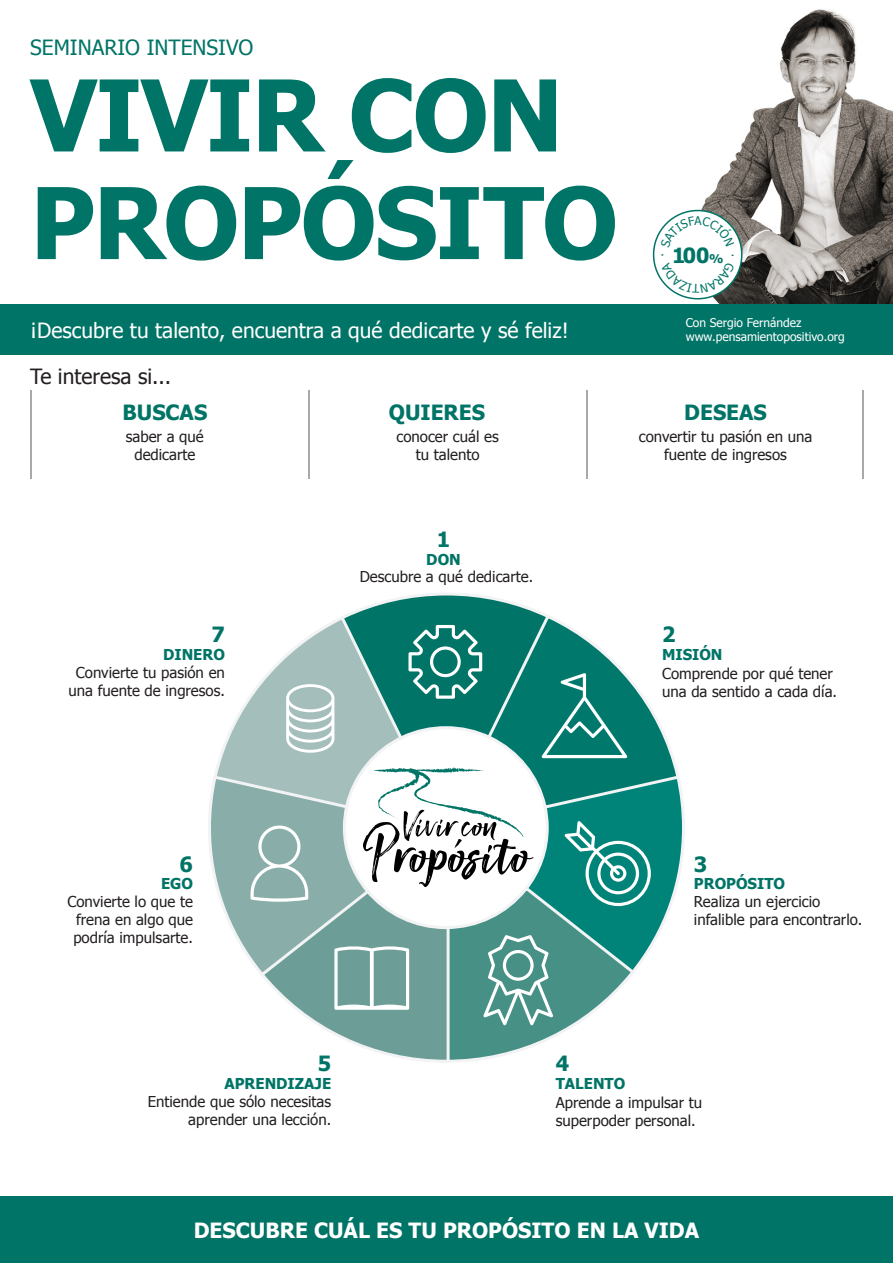
<style>
.page{position:relative;width:893px;height:1263px;background:#fff}
.page>*{position:absolute;margin:0;border:0;box-sizing:border-box;transform-origin:0 0}
.t1{font:700 99px/107.6px "Tahoma";letter-spacing:-.02em;color:#007466}
.t2{font:21px "Tahoma";color:#fff}
.Título_2{font:700 21px "Tahoma";color:#fff}
.Título_2-2{font:700 21px "Tahoma";color:#007466}
.t3{font:21px "Tahoma";color:#007466}
.Título_2-3{font:21px "Tahoma";color:#231f20}
.Título_2-4{font:700 20.85px "Tahoma";color:#007466}
.Texto{font:15px/18px "Tahoma";color:#231f20;text-align:center}
.Título_3{font:700 15px "Tahoma";color:#007466}
.t4{font:12px/14.4px "Tahoma";color:#fff}
.t5{font:11.85px "Tahoma";color:#007466}
.s1{font-size:12px}
</style>
<div class="page">
<img style="left:675px;top:9px;width:218px;height:295px">
<div style="left:0;top:304px;width:893px;height:51px;background:#007466"></div>
<div style="left:0;top:1196px;width:893px;height:67px;background:#007466"></div>
<hr style="left:308px;top:390px;width:1px;height:88px;background:#a8a9ad">
<hr style="left:30px;top:390px;width:2px;height:88px;background:#a8a9ad">
<hr style="left:862px;top:390px;width:1px;height:88px;background:#a8a9ad">
<hr style="left:586px;top:390px;width:1px;height:88px;background:#a8a9ad">
<div style="left:654px;top:211px;width:88px;height:88px;background:#fff;border-radius:50%"></div>
<div style="left:653px;top:210px;width:89px;height:89px;border:2px solid #007466;border-radius:50%"></div>
<svg style="left:208px;top:593px;width:477px;height:470px"></svg>
<svg style="left:661px;top:217px;width:73px;height:16px"></svg>
<svg style="left:661px;top:274px;width:74px;height:19px"></svg>
<p class="t3" style="left:30px;top:33px;width:225px">SEMINARIO INTENSIVO</p>
<p class="t1" style="left:30px;top:56px;width:589px">VIVIR CON<br>PROPÓSITO</p>
<p class="t2" style="left:30px;top:316px;width:540px">¡Descubre tu talento, encuentra a qué dedicarte y sé feliz!</p>
<p class="t5" style="left:656px;top:257px;width:6px;rotate:-90deg">·</p>
<p class="Título_2-4" style="left:672px;top:240px;width:53px">100<span class="s1">%</span></p>
<p class="t4" style="left:686px;top:315px;width:160px">Con Sergio Fernández www.pensamientopositivo.org</p>
<p class="Título_2-3" style="left:30px;top:362px;width:143px">Te interesa si...</p>
<p class="Título_2-2" style="left:122px;top:398px;width:86px">BUSCAS</p>
<p class="Título_2-2" style="left:684px;top:398px;width:84px">DESEAS</p>
<p class="Texto" style="left:126px;top:427px;width:79px">saber a qué dedicarte</p>
<p class="Título_2-2" style="left:389px;top:398px;width:98px">QUIERES</p>
<p class="Texto" style="left:396px;top:427px;width:104px">conocer cuál es tu talento</p>
<p class="Texto" style="left:639px;top:427px;width:175px">convertir tu pasión en una fuente de ingresos</p>
<p class="Título_2-2" style="left:437px;top:524px;width:15px">1</p>
<p class="Título_2-2" style="left:212px;top:620px;width:15px">7</p>
<p class="Título_3" style="left:163px;top:644px;width:63px">DINERO</p>
<p class="Texto" style="left:69px;top:663px;width:158px">Convierte tu pasión en una fuente de ingresos.</p>
<p class="Título_3" style="left:426px;top:549px;width:36px">DON</p>
<p class="Texto" style="left:360px;top:567px;width:175px">Descubre a qué dedicarte.</p>
<p class="Título_2-2" style="left:662px;top:620px;width:15px">2</p>
<p class="Título_3" style="left:662px;top:644px;width:62px">MISIÓN</p>
<p class="Texto" style="left:662px;top:664px;width:177px;text-align:left">Comprende por qué tener una da sentido a cada día.</p>
<p class="Título_2-2" style="left:180px;top:849px;width:15px">6</p>
<p class="Título_2-2" style="left:694px;top:849px;width:15px">3</p>
<p class="Título_3" style="left:161px;top:873px;width:33px">EGO</p>
<p class="Texto" style="left:67px;top:892px;width:127px">Convierte lo que te frena en algo que podría impulsarte.</p>
<p class="Título_3" style="left:694px;top:873px;width:93px">PROPÓSITO</p>
<p class="Texto" style="left:694px;top:891px;width:170px;text-align:left">Realiza un ejercicio infalible para encontrarlo.</p>
<p class="Título_2-2" style="left:318px;top:1049px;width:15px">5</p>
<p class="Título_2-2" style="left:556px;top:1049px;width:15px">4</p>
<p class="Título_3" style="left:224px;top:1073px;width:108px">APRENDIZAJE</p>
<p class="Texto" style="left:148px;top:1092px;width:185px;text-align:right">Entiende que sólo necesitas aprender una lección.</p>
<p class="Título_3" style="left:556px;top:1073px;width:71px">TALENTO</p>
<p class="Texto" style="left:556px;top:1092px;width:148px;text-align:left">Aprende a impulsar tu superpoder personal.</p>
<p class="Título_2" style="left:194px;top:1215px;width:507px">DESCUBRE CUÁL ES TU PROPÓSITO EN LA VIDA</p>
</div>
